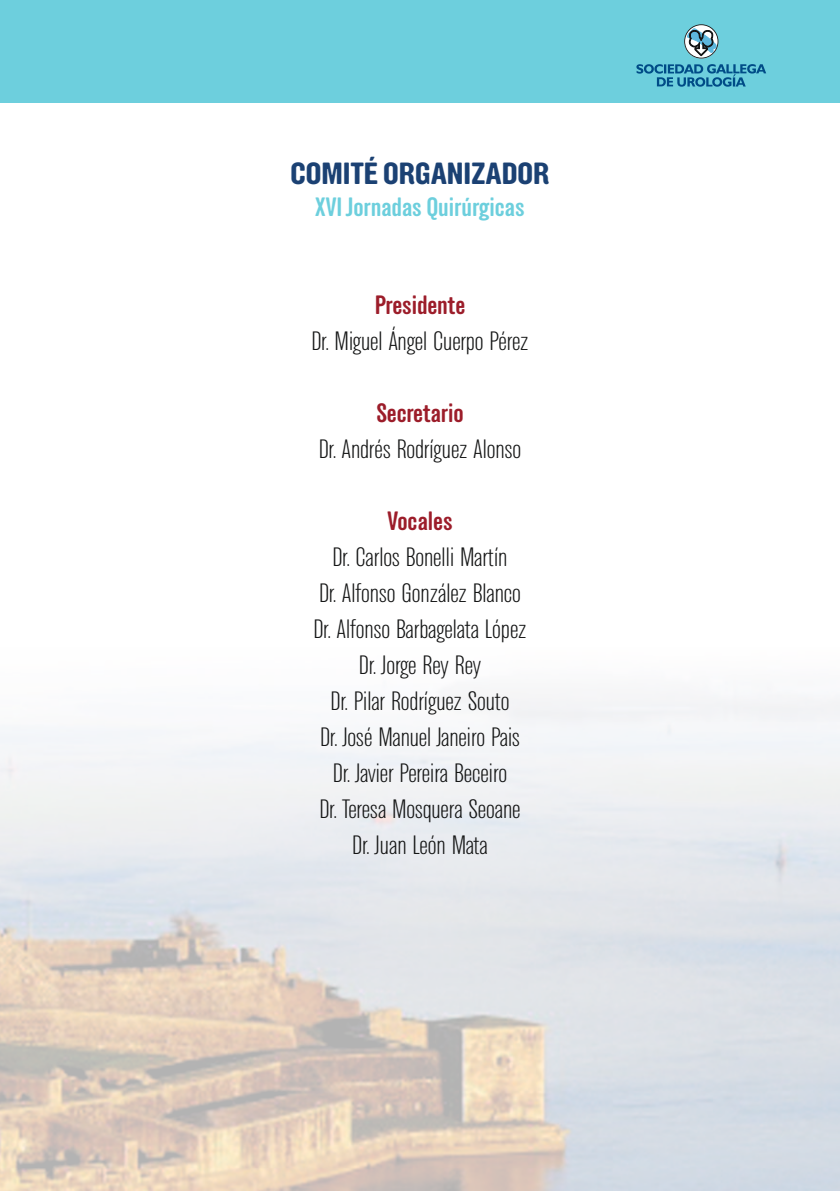
<style>
.page{position:relative;width:840px;height:1191px;background:#fff}
.page>*{position:absolute;margin:0;border:0;box-sizing:border-box;transform-origin:0 0}
.t1{font:700 30px "Elderkin";color:#1b4173;scale:1.09 1}
.t2{font:300 26px/36px "Elderkin";letter-spacing:-.005em;color:#151616;text-align:center;scale:1.09 1}
.t3{font:500 26px "Elderkin";letter-spacing:-.005em;color:#9c1d2a;scale:1.09 1}
.t4{font:500 26px "Elderkin";color:#6dcfdd;scale:1.09 1}
</style>
<div class="page">
<div style="left:0;top:0;width:839px;height:103px;background:#6dcfdd"></div>
<svg style="left:636px;top:24px;width:129px;height:63px"></svg>
<p class="t1" style="left:290px;top:157px;width:239px">COMITÉ ORGANIZADOR</p>
<p class="t4" style="left:315px;top:192px;width:193px">XVI Jornadas Quirúrgicas</p>
<p class="t3" style="left:374px;top:290px;width:85px">Presidente</p>
<p class="t2" style="left:311px;top:323px;width:201px">Dr. Miguel Ángel Cuerpo Pérez</p>
<p class="t3" style="left:376px;top:398px;width:81px">Secretario</p>
<p class="t2" style="left:318px;top:431px;width:187px">Dr. Andrés Rodríguez Alonso</p>
<p class="t3" style="left:387px;top:506px;width:61px">Vocales</p>
<p class="t2" style="left:313px;top:539px;width:197px">Dr. Carlos Bonelli Martín<br>Dr. Alfonso González Blanco<br>Dr. Alfonso Barbagelata López<br>Dr. Jorge Rey Rey<br>Dr. Pilar Rodríguez Souto<br>Dr. José Manuel Janeiro Pais<br>Dr. Javier Pereira Beceiro<br>Dr. Teresa Mosquera Seoane<br>Dr. Juan León Mata</p>
</div>
